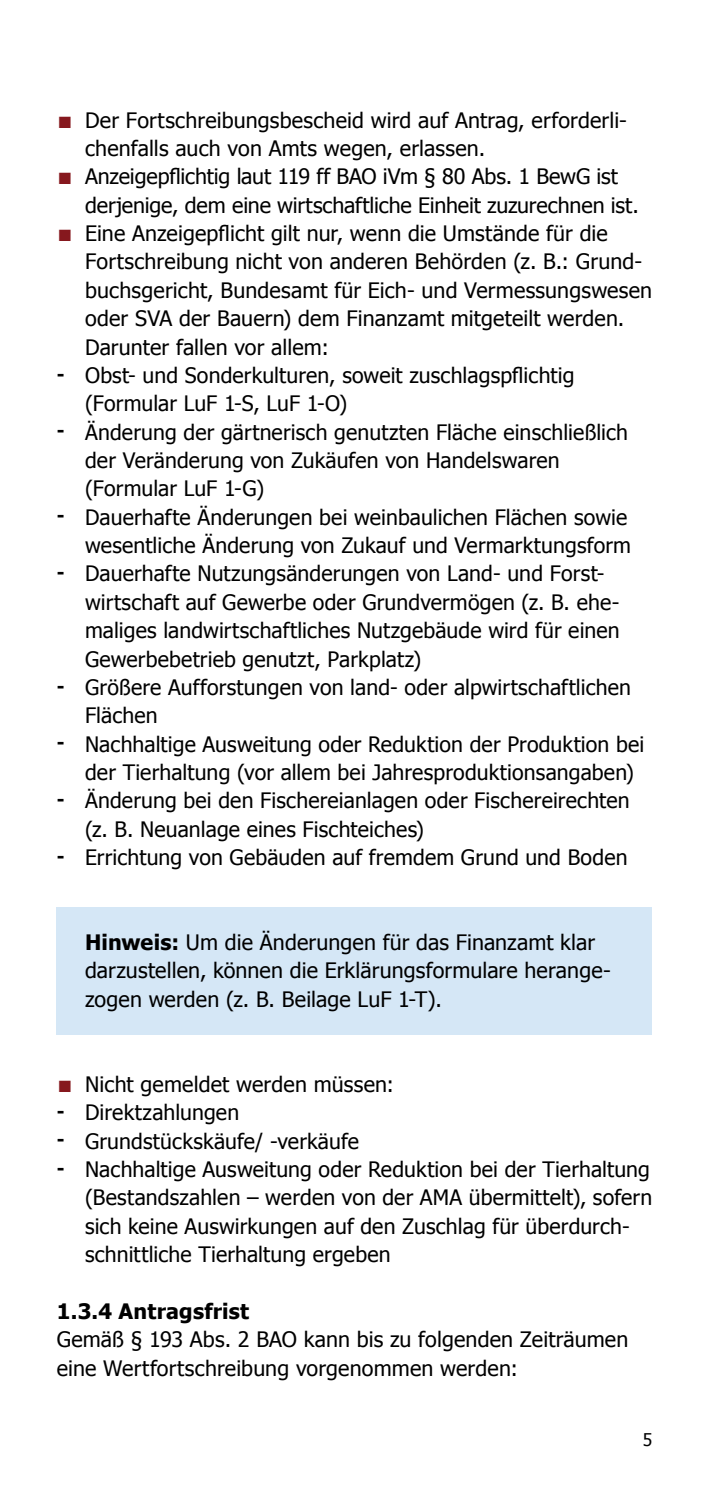
<style>
.page{position:relative;width:709px;height:1489px;background:#fff}
.page>*{position:absolute;margin:0;border:0;box-sizing:border-box;transform-origin:0 0}
.t1{font:21.25px/28.2px "Tahoma";letter-spacing:.005em;color:#000}
.t2{font:700 21.25px "Tahoma";letter-spacing:.01em;color:#000}
.t3{font:17.5px "Tahoma";color:#000}
.s1{color:#86181e}
.s2{font-weight:700;font-size:18px}
.s3{font-weight:700}
</style>
<div class="page">
<div style="left:57px;top:907px;width:595px;height:128px;background:#d5e7f6"></div>
<p class="t1" style="left:85px;top:105px;width:543px;text-indent:-28px"><span class="s1">■</span> Der Fortschreibungsbescheid wird auf Antrag, erforderli&shy;chenfalls auch von Amts wegen, erlassen.</p>
<p class="t1" style="left:85px;top:162px;width:555px;text-indent:-28px"><span class="s1">■</span> Anzeigepflichtig laut 119 ff BAO iVm § 80 Abs. 1 BewG ist derjenige, dem eine wirtschaftliche Einheit zuzurechnen ist.</p>
<p class="t1" style="left:85px;top:218px;width:568px;text-indent:-28px"><span class="s1">■</span> Eine Anzeigepflicht gilt nur, wenn die Umstände für die Fortschreibung nicht von anderen Behörden (z. B.: Grund&shy;buchsgericht, Bundesamt für Eich- und Vermessungswesen oder SVA der Bauern) dem Finanzamt mitgeteilt werden.<br>Darunter fallen vor allem:</p>
<p class="t1" style="left:85px;top:360px;width:491px;text-indent:-28px"><span class="s2">-</span> Obst- und Sonderkulturen, soweit zuschlagspflichtig (Formular LuF 1-S, LuF 1-O)</p>
<p class="t1" style="left:85px;top:417px;width:544px;text-indent:-28px"><span class="s2">-</span> Änderung der gärtnerisch genutzten Fläche einschließlich der Veränderung von Zukäufen von Handelswaren (Formular LuF 1-G)</p>
<p class="t1" style="left:57px;top:502px;width:576px;text-align:right"><span class="s2">-</span> Dauerhafte Änderungen bei weinbaulichen Flächen sowie wesentliche Änderung von Zukauf und Vermarktungsform</p>
<p class="t1" style="left:85px;top:559px;width:536px;text-indent:-28px"><span class="s2">-</span> Dauerhafte Nutzungsänderungen von Land- und Forst&shy;wirtschaft auf Gewerbe oder Grundvermögen (z. B. ehe&shy;maliges landwirtschaftliches Nutzgebäude wird für einen Gewerbebetrieb genutzt, Parkplatz)</p>
<p class="t1" style="left:85px;top:672px;width:547px;text-indent:-28px"><span class="s2">-</span> Größere Aufforstungen von land- oder alpwirtschaftlichen<br>Flächen</p>
<p class="t1" style="left:85px;top:729px;width:561px;text-indent:-28px"><span class="s2">-</span> Nachhaltige Ausweitung oder Reduktion der Produktion bei der Tierhaltung (vor allem bei Jahresproduktionsangaben)</p>
<p class="t1" style="left:85px;top:785px;width:546px;text-indent:-28px"><span class="s2">-</span> Änderung bei den Fischereianlagen oder Fischereirechten (z. B. Neuanlage eines Fischteiches)</p>
<p class="t1" style="left:57px;top:842px;width:572px"><span class="s2">-</span> Errichtung von Gebäuden auf fremdem Grund und Boden</p>
<p class="t1" style="left:85px;top:927px;width:527px"><span class="s3">Hinweis:</span> Um die Änderungen für das Finanzamt klar darzustellen, können die Erklärungsformulare herange&shy;zogen werden (z. B. Beilage LuF 1-T).</p>
<p class="t1" style="left:57px;top:1069px;width:339px"><span class="s1">■</span> Nicht gemeldet werden müssen:</p>
<p class="t1" style="left:57px;top:1097px;width:184px"><span class="s2">-</span> Direktzahlungen</p>
<p class="t1" style="left:57px;top:1125px;width:304px"><span class="s2">-</span> Grundstückskäufe/ -verkäufe</p>
<p class="t1" style="left:85px;top:1154px;width:568px;text-indent:-28px"><span class="s2">-</span> Nachhaltige Ausweitung oder Reduktion bei der Tierhaltung (Bestandszahlen – werden von der AMA übermittelt), sofern sich keine Auswirkungen auf den Zuschlag für überdurch&shy;schnittliche Tierhaltung ergeben</p>
<p class="t2" style="left:57px;top:1297px;width:194px">1.3.4 Antragsfrist</p>
<p class="t1" style="left:57px;top:1324px;width:573px">Gemäß § 193 Abs. 2 BAO kann bis zu folgenden Zeiträumen eine Wertfortschreibung vorgenommen werden:</p>
<p class="t3" style="left:642px;top:1427px;width:11px">5</p>
</div>
